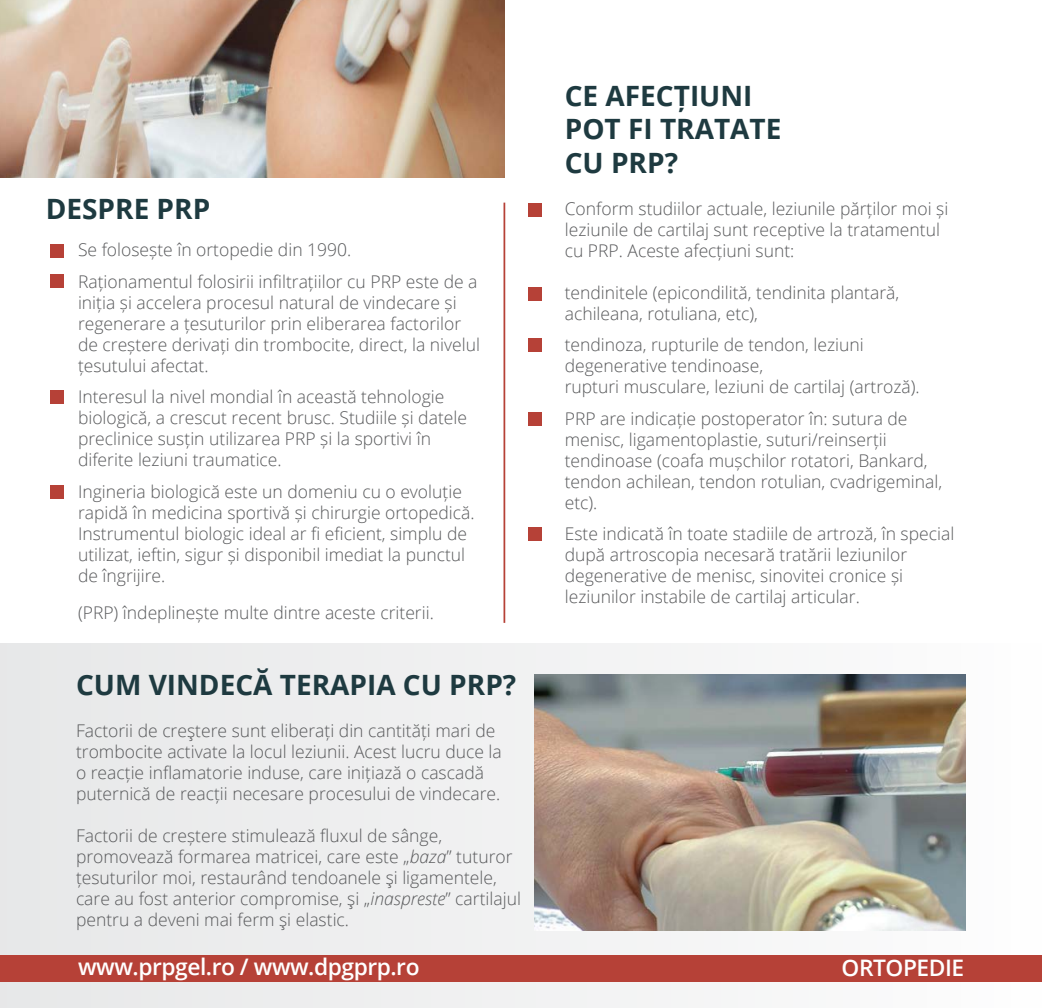
<style>
.page{position:relative;width:1042px;height:1008px;background:#fff}
.page>*{position:absolute;margin:0;border:0;box-sizing:border-box;transform-origin:0 0}
.t1{font:700 28px/33.6px "Open Sans";color:#1e3a40}
.t2{font:600 22.75px "Open Sans";letter-spacing:-.02em;color:#fff}
.t3{font:300 17.5px/21px "Open Sans";color:#58595b}
.s1{font-style:italic}
</style>
<div class="page">
<div style="left:0;top:644px;width:1042px;height:364px;background:linear-gradient(to right,#e7e7e8,#fbfbfb)"></div>
<hr style="left:503px;top:203px;width:2px;height:420px;background:#b64137">
<div style="left:0;top:955px;width:1042px;height:26px;background:#b64137"></div>
<img style="left:534px;top:674px;width:432px;height:256px">
<div style="left:50px;top:244px;width:14px;height:14px;background:#b64137"></div>
<div style="left:50px;top:274px;width:14px;height:13px;background:#b64137"></div>
<div style="left:50px;top:390px;width:14px;height:14px;background:#b64137"></div>
<div style="left:528px;top:203px;width:14px;height:14px;background:#b64137"></div>
<div style="left:50px;top:485px;width:14px;height:14px;background:#b64137"></div>
<div style="left:528px;top:287px;width:14px;height:14px;background:#b64137"></div>
<div style="left:528px;top:338px;width:14px;height:14px;background:#b64137"></div>
<div style="left:528px;top:412px;width:14px;height:14px;background:#b64137"></div>
<div style="left:528px;top:527px;width:14px;height:14px;background:#b64137"></div>
<img style="left:0;top:0;width:504px;height:177px">
<h1 class="t1" style="left:46px;top:191px;width:166px">DESPRE PRP</h1>
<p class="t3" style="left:78px;top:234px;width:401px;line-height:31.5px">Se folosește în ortopedie din 1990.<br>Raționamentul folosirii infiltrațiilor cu PRP este de a</p>
<p class="t3" style="left:78px;top:292px;width:403px">iniția și accelera procesul natural de vindecare și regenerare a țesuturilor prin eliberarea factorilor de creștere derivați din trombocite, direct, la nivelul țesutului afectat.</p>
<p class="t3" style="left:78px;top:386px;width:390px">Interesul la nivel mondial în această tehnologie biologică, a crescut recent brusc. Studiile și datele preclinice susțin utilizarea PRP și la sportivi în diferite leziuni traumatice.</p>
<p class="t3" style="left:78px;top:481px;width:398px">Ingineria biologică este un domeniu cu o evoluție rapidă în medicina sportivă și chirurgie ortopedică.<br>Instrumentul biologic ideal ar fi eficient, simplu de utilizat, ieftin, sigur și disponibil imediat la punctul de îngrijire.</p>
<p class="t3" style="left:78px;top:601px;width:357px">(PRP) îndeplinește multe dintre aceste criterii.</p>
<h1 class="t1" style="left:76px;top:668px;width:442px">CUM VINDECĂ TERAPIA CU PRP?</h1>
<p class="t3" style="left:76px;top:720px;width:427px">Factorii de creştere sunt eliberați din cantități mari de trombocite activate la locul leziunii. Acest lucru duce la o reacție inflamatorie induse, care inițiază o cascadă puternică de reacții necesare procesului de vindecare.</p>
<p class="t3" style="left:76px;top:825px;width:446px">Factorii de creștere stimulează fluxul de sânge, promovează formarea matricei, care este „<span class="s1">baza</span>” tuturor țesuturilor moi, restaurând tendoanele şi ligamentele, care au fost anterior compromise, şi „<span class="s1">inaspreste</span>” cartilajul pentru a deveni mai ferm şi elastic.</p>
<h2 class="t2" style="left:78px;top:951px;width:343px">www.prpgel.ro / www.dpgprp.ro</h2>
<h1 class="t1" style="left:565px;top:78px;width:218px">CE AFECȚIUNI<br>POT FI TRATATE<br>CU PRP?</h1>
<p class="t3" style="left:565px;top:198px;width:385px">Conform studiilor actuale, leziunile părților moi și leziunile de cartilaj sunt receptive la tratamentul cu PRP. Aceste afecțiuni sunt:</p>
<p class="t3" style="left:565px;top:282px;width:336px">tendinitele (epicondilită, tendinita plantară, achileana, rotuliana, etc),</p>
<p class="t3" style="left:565px;top:334px;width:356px">tendinoza, rupturile de tendon, leziuni degenerative tendinoase,<br>rupturi musculare, leziuni de cartilaj (artroză).</p>
<p class="t3" style="left:565px;top:408px;width:379px">PRP are indicație postoperator în: sutura de menisc, ligamentoplastie, suturi/reinserții tendinoase (coafa mușchilor rotatori, Bankard, tendon achilean, tendon rotulian, cvadrigeminal, etc).</p>
<p class="t3" style="left:565px;top:523px;width:391px">Este indicată în toate stadiile de artroză, în special după artroscopia necesară tratării leziunilor degenerative de menisc, sinovitei cronice și leziunilor instabile de cartilaj articular.</p>
<h2 class="t2" style="left:841px;top:952px;width:124px">ORTOPEDIE</h2>
</div>
